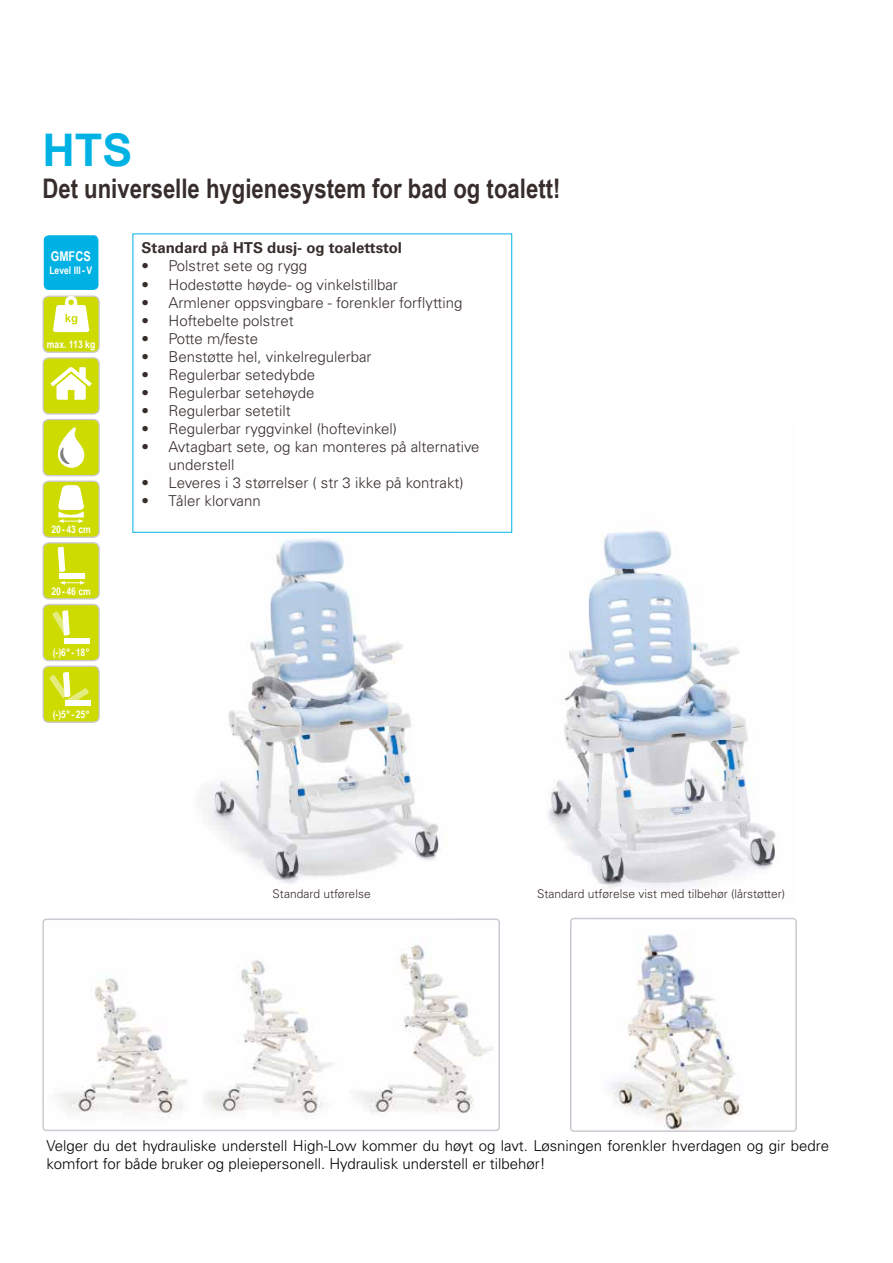
<style>
.page{position:relative;width:893px;height:1263px;background:#fff}
.page>*{position:absolute;margin:0;border:0;box-sizing:border-box;transform-origin:0 0}
.t1{font:700 45px "Arial";color:#00b2e3}
.t2{font:700 27px "Arial Narrow";color:#372e2c}
.t3{font:300 15px/18px "Univers LT Std";color:#372e2c}
.t4{font:300 15px/18px "Univers LT Std";color:#000}
.t5{font:700 15px "Univers LT Std";color:#372e2c}
.t6{font:700 13.5px "Arial Narrow";color:#fff}
.t7{font:300 12px "Univers LT Std";color:#372e2c}
.t8{font:700 10.5px "Arial Narrow";color:#fff}
</style>
<div class="page">
<img style="left:612px;top:934px;width:130px;height:195px">
<div style="left:570px;top:918px;width:227px;height:214px;border:2px solid #ccc9d2;border-radius:3px"></div>
<div style="left:42px;top:918px;width:458px;height:213px;border:2px solid #ccc9d2;border-radius:3px"></div>
<img style="left:57px;top:945px;width:436px;height:173px">
<div style="left:43px;top:235px;width:56px;height:56px;background:#00b2e3;border-radius:6px"></div>
<div style="left:42px;top:234px;width:58px;height:57px;border:1px solid #fff;border-radius:6px"></div>
<div style="left:43px;top:296px;width:56px;height:56px;background:#cddb00;border-radius:6px"></div>
<div style="left:42px;top:296px;width:58px;height:57px;border:1px solid #ccc9d2;border-radius:6px"></div>
<svg style="left:53px;top:296px;width:36px;height:36px"></svg>
<div style="left:43px;top:358px;width:56px;height:56px;background:#cddb00;border-radius:6px"></div>
<div style="left:42px;top:357px;width:58px;height:58px;border:1px solid #ccc9d2;border-radius:6px"></div>
<svg style="left:51px;top:367px;width:41px;height:33px"></svg>
<div style="left:43px;top:419px;width:56px;height:57px;background:#cddb00;border-radius:6px"></div>
<div style="left:42px;top:419px;width:58px;height:57px;border:1px solid #ccc9d2;border-radius:6px"></div>
<svg style="left:58px;top:427px;width:26px;height:41px"></svg>
<div style="left:43px;top:543px;width:56px;height:56px;background:#cddb00;border-radius:6px"></div>
<div style="left:42px;top:542px;width:58px;height:58px;border:1px solid #ccc9d2;border-radius:6px"></div>
<svg style="left:58px;top:547px;width:27px;height:38px"></svg>
<div style="left:43px;top:604px;width:56px;height:57px;background:#cddb00;border-radius:6px"></div>
<div style="left:42px;top:604px;width:58px;height:57px;border:1px solid #ccc9d2;border-radius:6px"></div>
<svg style="left:52px;top:610px;width:38px;height:34px"></svg>
<div style="left:43px;top:666px;width:56px;height:56px;background:#cddb00;border-radius:6px"></div>
<div style="left:42px;top:665px;width:58px;height:58px;border:1px solid #ccc9d2;border-radius:6px"></div>
<svg style="left:49px;top:672px;width:41px;height:34px"></svg>
<div style="left:43px;top:481px;width:56px;height:56px;background:#cddb00;border-radius:6px"></div>
<div style="left:42px;top:480px;width:58px;height:58px;border:1px solid #ccc9d2;border-radius:6px"></div>
<svg style="left:58px;top:485px;width:26px;height:38px"></svg>
<img style="left:134px;top:532px;width:322px;height:352px">
<img style="left:548px;top:530px;width:231px;height:358px">
<h1 class="t1" style="left:42px;top:120px;width:91px">HTS</h1>
<h2 class="t2" style="left:42px;top:168px;width:519px">Det universelle hygienesystem for bad og toalett!</h2>
<p class="t6" style="left:51px;top:246px;width:41px">GMFCS</p>
<p class="t8" style="left:49px;top:262px;width:44px">Level III-V</p>
<p class="t8" style="left:47px;top:336px;width:50px">max. 113 kg</p>
<p class="t8" style="left:51px;top:521px;width:41px">20 - 43 cm</p>
<p class="t8" style="left:51px;top:583px;width:41px">20 - 46 cm</p>
<p class="t8" style="left:53px;top:645px;width:38px">(-)6° - 18°</p>
<p class="t8" style="left:53px;top:706px;width:38px">(-)5° - 25°</p>
<p class="t5" style="left:142px;top:239px;width:262px">Standard på HTS dusj- og toalettstol</p>
<p class="t3" style="left:142px;top:257px;width:167px">• Polstret sete og rygg</p>
<p class="t3" style="left:142px;top:275px;width:258px">• Hodestøtte høyde- og vinkelstillbar</p>
<p class="t3" style="left:142px;top:293px;width:322px">• Armlener oppsvingbare - forenkler forflytting</p>
<p class="t3" style="left:142px;top:311px;width:154px">• Hoftebelte polstret</p>
<p class="t3" style="left:142px;top:329px;width:118px">• Potte m/feste</p>
<p class="t3" style="left:142px;top:347px;width:231px">• Benstøtte hel, vinkelregulerbar</p>
<p class="t3" style="left:142px;top:365px;width:175px">• Regulerbar setedybde</p>
<p class="t3" style="left:142px;top:383px;width:174px">• Regulerbar setehøyde</p>
<p class="t3" style="left:142px;top:401px;width:151px">• Regulerbar setetilt</p>
<p class="t3" style="left:142px;top:419px;width:257px">• Regulerbar ryggvinkel (hoftevinkel)</p>
<p class="t3" style="left:169px;top:437px;width:312px;text-indent:-27px">• Avtagbart sete, og kan monteres på alternative understell</p>
<p class="t3" style="left:142px;top:473px;width:324px">• Leveres i 3 størrelser ( str 3 ikke på kontrakt)</p>
<p class="t3" style="left:142px;top:491px;width:121px">• Tåler klorvann</p>
<p class="t7" style="left:273px;top:887px;width:100px">Standard utførelse</p>
<p class="t7" style="left:537px;top:887px;width:250px">Standard utførelse vist med tilbehør (lårstøtter)</p>
<p class="t4" style="left:47px;top:1136px;width:784px">Velger du det hydrauliske understell High-Low kommer du høyt og lavt. Løsningen forenkler hverdagen og gir bedre komfort for både bruker og pleiepersonell. Hydraulisk understell er tilbehør!</p>
</div>
